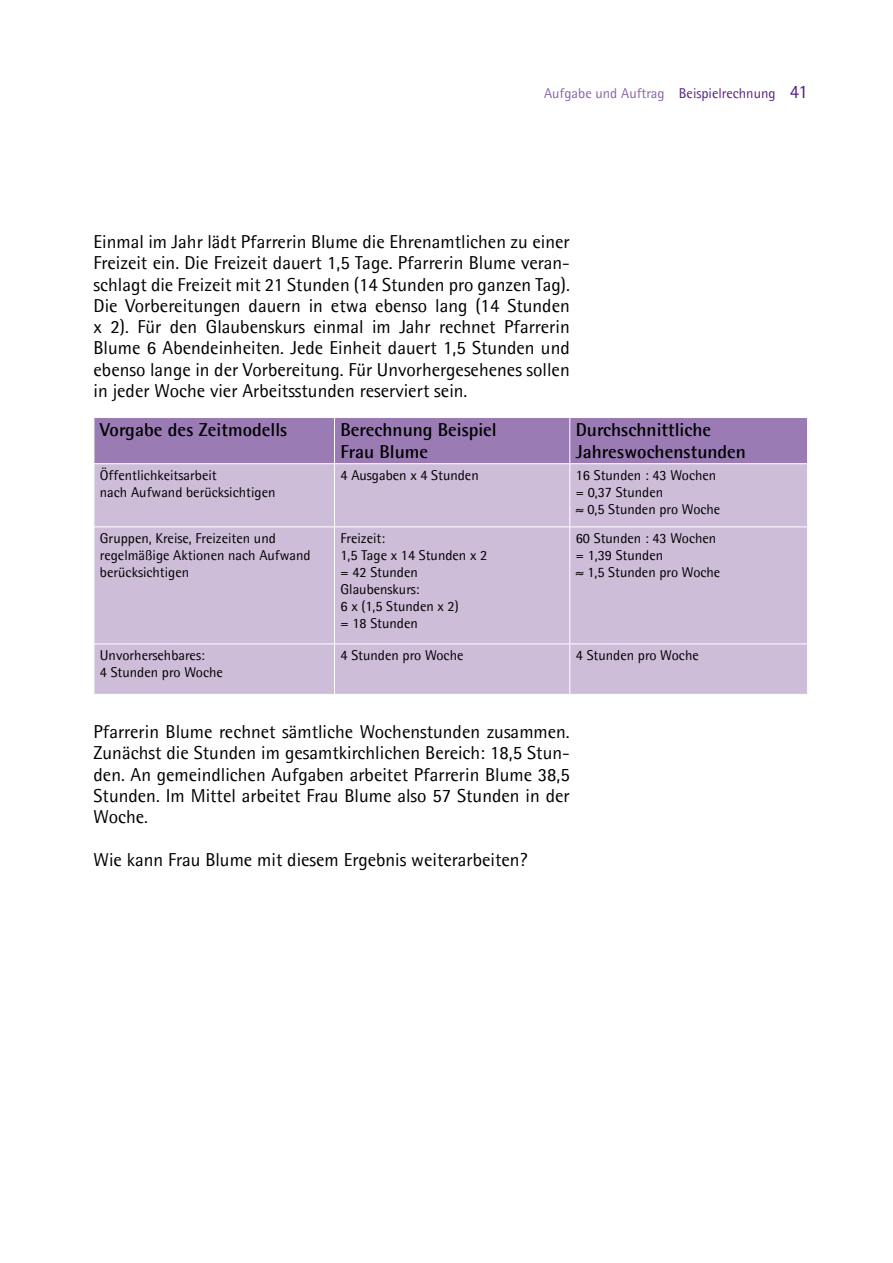
<style>
.page{position:relative;width:893px;height:1263px;background:#fff}
.page>*{position:absolute;margin:0;border:0;box-sizing:border-box;transform-origin:0 0}
.t1{font:18.75px/21.3px "Agfa Rotis Semisans";color:#000;text-align:justify}
.t2{font:700 18.75px/21.3px "Agfa Rotis Semisans";color:#000}
.t3{font:14.25px/17.1px "Agfa Rotis Semisans";color:#000}
.t4{font:14.25px "Agfa Rotis Semisans";color:#8a65a7}
.s1{color:#572381}
.s2{font-size:18.75px;color:#572381}
</style>
<div class="page">
<div style="left:95px;top:418px;width:712px;height:45px;background:#9a7bb4"></div>
<div style="left:95px;top:464px;width:712px;height:230px;background:#cdbdd9"></div>
<hr style="left:334px;top:418px;width:1px;height:45px;background:#fff">
<hr style="left:569px;top:418px;width:1px;height:45px;background:#fff">
<hr style="left:334px;top:464px;width:1px;height:62px;background:#fff">
<hr style="left:569px;top:464px;width:1px;height:62px;background:#fff">
<hr style="left:94px;top:526px;width:240px;height:1px;background:#fff">
<hr style="left:334px;top:526px;width:236px;height:1px;background:#fff">
<hr style="left:334px;top:527px;width:1px;height:116px;background:#fff">
<hr style="left:570px;top:526px;width:238px;height:1px;background:#fff">
<hr style="left:569px;top:527px;width:1px;height:116px;background:#fff">
<hr style="left:94px;top:643px;width:240px;height:1px;background:#fff">
<hr style="left:334px;top:643px;width:236px;height:1px;background:#fff">
<hr style="left:334px;top:644px;width:1px;height:50px;background:#fff">
<hr style="left:570px;top:643px;width:238px;height:1px;background:#fff">
<hr style="left:569px;top:644px;width:1px;height:50px;background:#fff">
<p class="t4" style="left:544px;top:86px;width:265px">Aufgabe und Auftrag <span class="s1">Beispielrechnung</span> <span class="s2">41</span></p>
<p class="t1" style="left:94px;top:231px;width:478px">Einmal im Jahr lädt Pfarrerin Blume die Ehrenamtlichen zu einer Freizeit ein. Die Freizeit dauert 1,5 Tage. Pfarrerin Blume veran&shy;schlagt die Freizeit mit 21 Stunden (14 Stunden pro ganzen Tag).<br>Die Vorbereitungen dauern in etwa ebenso lang (14 Stunden x 2). Für den Glaubenskurs einmal im Jahr rechnet Pfarrerin Blume 6 Abendeinheiten. Jede Einheit dauert 1,5 Stunden und ebenso lange in der Vorbereitung. Für Unvorhergesehenes sollen in jeder Woche vier Arbeitsstunden reserviert sein.</p>
<p class="t2" style="left:100px;top:420px;width:189px">Vorgabe des Zeitmodells</p>
<p class="t2" style="left:340px;top:420px;width:158px">Berechnung Beispiel<br>Frau Blume</p>
<p class="t2" style="left:576px;top:420px;width:172px">Durchschnittliche<br>Jahreswochenstunden</p>
<p class="t3" style="left:100px;top:466px;width:177px">Öffentlichkeitsarbeit<br>nach Aufwand berücksichtigen</p>
<p class="t3" style="left:340px;top:466px;width:140px">4 Ausgaben x 4 Stunden</p>
<p class="t3" style="left:576px;top:466px;width:146px">16 Stunden : 43 Wochen = 0,37 Stunden<br>≈ 0,5 Stunden pro Woche</p>
<p class="t3" style="left:100px;top:529px;width:212px">Gruppen, Kreise, Freizeiten und regelmäßige Aktionen nach Aufwand berücksichtigen</p>
<p class="t3" style="left:340px;top:529px;width:148px">Freizeit:<br>1,5 Tage x 14 Stunden x 2 = 42 Stunden<br>Glaubenskurs:<br>6 x (1,5 Stunden x 2)<br>= 18 Stunden</p>
<p class="t3" style="left:576px;top:529px;width:146px">60 Stunden : 43 Wochen = 1,39 Stunden<br>≈ 1,5 Stunden pro Woche</p>
<p class="t3" style="left:100px;top:646px;width:124px">Unvorhersehbares:<br>4 Stunden pro Woche</p>
<p class="t3" style="left:340px;top:646px;width:124px">4 Stunden pro Woche</p>
<p class="t3" style="left:576px;top:646px;width:124px">4 Stunden pro Woche</p>
<p class="t1" style="left:94px;top:721px;width:478px">Pfarrerin Blume rechnet sämtliche Wochenstunden zusammen.<br>Zunächst die Stunden im gesamtkirchlichen Bereich: 18,5 Stun&shy;den. An gemeindlichen Aufgaben arbeitet Pfarrerin Blume 38,5<br>Stunden. Im Mittel arbeitet Frau Blume also 57 Stunden in der Woche.</p>
<p class="t1" style="left:94px;top:849px;width:435px">Wie kann Frau Blume mit diesem Ergebnis weiterarbeiten?</p>
</div>
